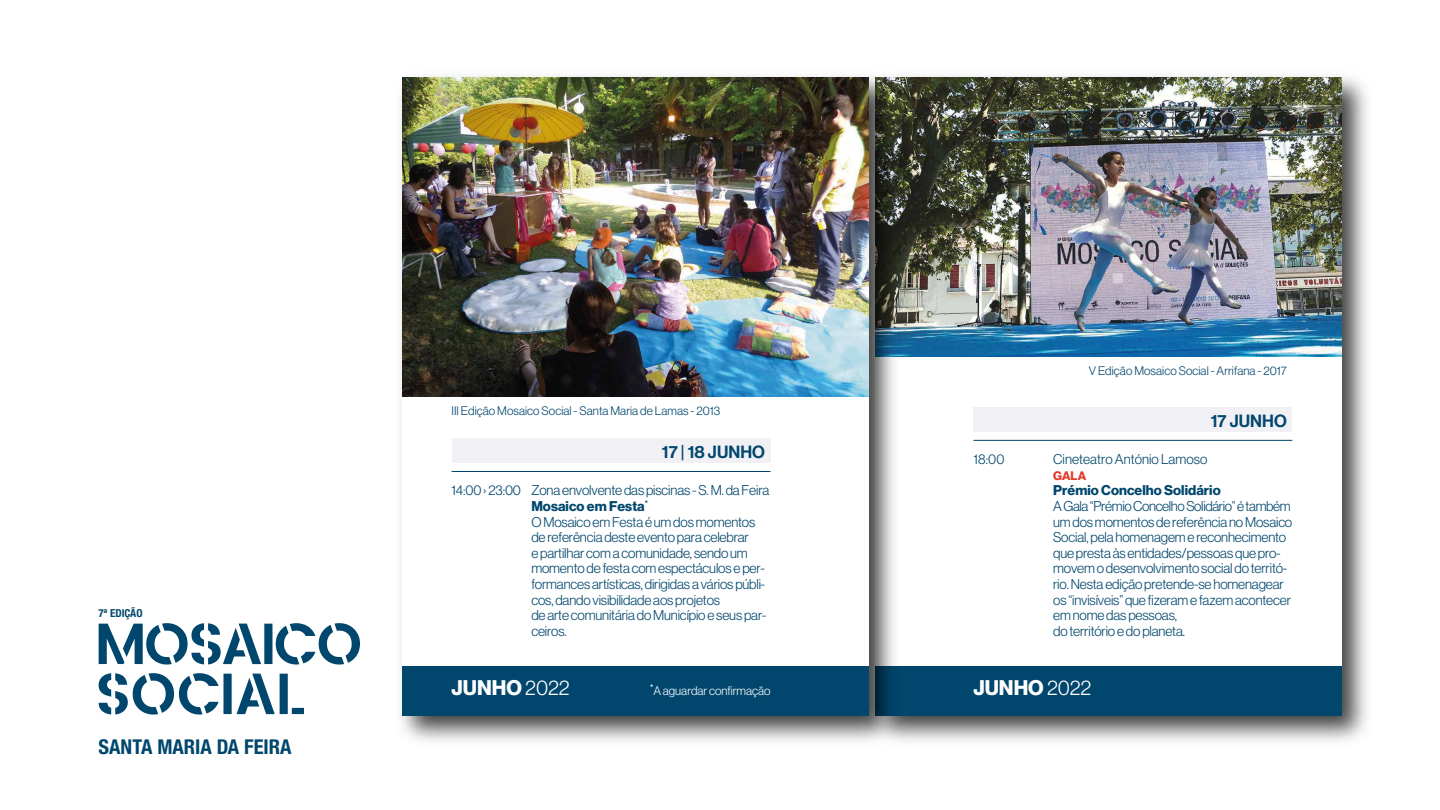
<style>
.page{position:relative;width:1440px;height:810px;background:#fff}
.page>*{position:absolute;margin:0;border:0;box-sizing:border-box;transform-origin:0 0}
.t1{font:20.77px "N Haas Grotesk DS Std 75 Bd";color:#fff}
.t2{font:700 condensed 20.48px "Helvetica Neue LT Std";color:#00466d}
.t3{font:17.33px "N Haas Grotesk DS Std 65 Md";letter-spacing:.005em;color:#00466d}
.t4{font:13.88px/15.6px "N Haas Grotesk DS Std 45 Lt";letter-spacing:-.01em;color:#00466d}
.t5{font:13.88px "N Haas Grotesk DS Std 75 Bd";letter-spacing:.005em;color:#00466d}
.t6{font:12.15px "N Haas Grotesk DS Std 45 Lt";letter-spacing:.005em;color:#00466d}
.t7{font:12.15px "N Haas Grotesk DS Std 45 Lt";color:#fff}
.t8{font:12.15px "N Haas Grotesk DS Std 75 Bd";color:#e73729}
.t9{font:700 condensed 11.02px "Helvetica Neue LT Std";color:#00466d}
.s1{font-family:"N Haas Grotesk DS Std 45 Lt"}
</style>
<div class="page">
<svg style="left:99px;top:623px;width:261px;height:42px"></svg>
<svg style="left:99px;top:673px;width:205px;height:42px"></svg>
<img style="left:907px;top:76px;width:461px;height:666px">
<div style="left:875px;top:77px;width:466px;height:638px;background:#fff"></div>
<div style="left:875px;top:666px;width:466px;height:49px;background:#00466d"></div>
<img style="left:907px;top:77px;width:434px;height:279px">
<div style="left:973px;top:407px;width:319px;height:25px;background:#f0f0f5"></div>
<hr style="left:973px;top:440px;width:319px;height:1px;background:#00466d">
<img style="left:400px;top:76px;width:507px;height:666px">
<div style="left:403px;top:77px;width:466px;height:638px;background:#fff"></div>
<div style="left:403px;top:666px;width:466px;height:49px;background:#00466d"></div>
<img style="left:403px;top:77px;width:466px;height:319px">
<div style="left:452px;top:438px;width:318px;height:25px;background:#f0f0f5"></div>
<hr style="left:452px;top:471px;width:318px;height:1px;background:#00466d">
<p class="t9" style="left:99px;top:607px;width:45px">7ª EDIÇÃO</p>
<h2 class="t2" style="left:99px;top:734px;width:194px">SANTA MARIA DA FEIRA</h2>
<p class="t6" style="left:452px;top:404px;width:270px">III Edição Mosaico Social - Santa Maria de Lamas - 2013</p>
<p class="t3" style="left:662px;top:442px;width:105px">17 | 18 JUNHO</p>
<p class="t4" style="left:452px;top:483px;width:319px">14:00› 23:00 Zona envolvente das piscinas - S.M. da Feira</p>
<p class="t5" style="left:531px;top:498px;width:118px">Mosaico em Festa<sup>*</sup></p>
<p class="t4" style="left:531px;top:514px;width:237px">O Mosaico em Festa é um dos momentos de referência deste evento para celebrar epartilhar com a comunidade, sendo um momento de festa com espectáculos eper&shy;formances artísticas,dirigidas a váriospúbli&shy;cos, dandovisibilidade aosprojetos<br>de arte comunitária doMunicípio e seuspar&shy;ceiros.</p>
<h1 class="t1" style="left:452px;top:675px;width:120px">JUNHO <span class="s1">2022</span></h1>
<p class="t7" style="left:650px;top:684px;width:122px"><sup>*</sup>A aguardar confirmação</p>
<p class="t6" style="left:1089px;top:364px;width:200px">V Edição Mosaico Social - Arrifana - 2017</p>
<p class="t3" style="left:1211px;top:411px;width:78px">17 JUNHO</p>
<p class="t4" style="left:973px;top:451px;width:33px">18:00</p>
<p class="t4" style="left:1053px;top:452px;width:156px">Cineteatro António Lamoso</p>
<p class="t8" style="left:1053px;top:469px;width:34px">GALA</p>
<p class="t5" style="left:1053px;top:483px;width:169px">Prémio Concelho Solidário</p>
<p class="t4" style="left:1053px;top:498px;width:241px">AGala “PrémioConcelhoSolidário” é também um dos momentos de referência no Mosaico Social,pela homenagem e reconhecimento quepresta às entidades/pessoas que pro&shy;movemo desenvolvimentosocial do territó&shy;rio.Nesta ediçãopretende-se homenagear os “invisíveis” que fizeram e fazem acontecer em nome daspessoas,<br>do território edoplaneta.</p>
<h1 class="t1" style="left:973px;top:675px;width:120px">JUNHO <span class="s1">2022</span></h1>
</div>
